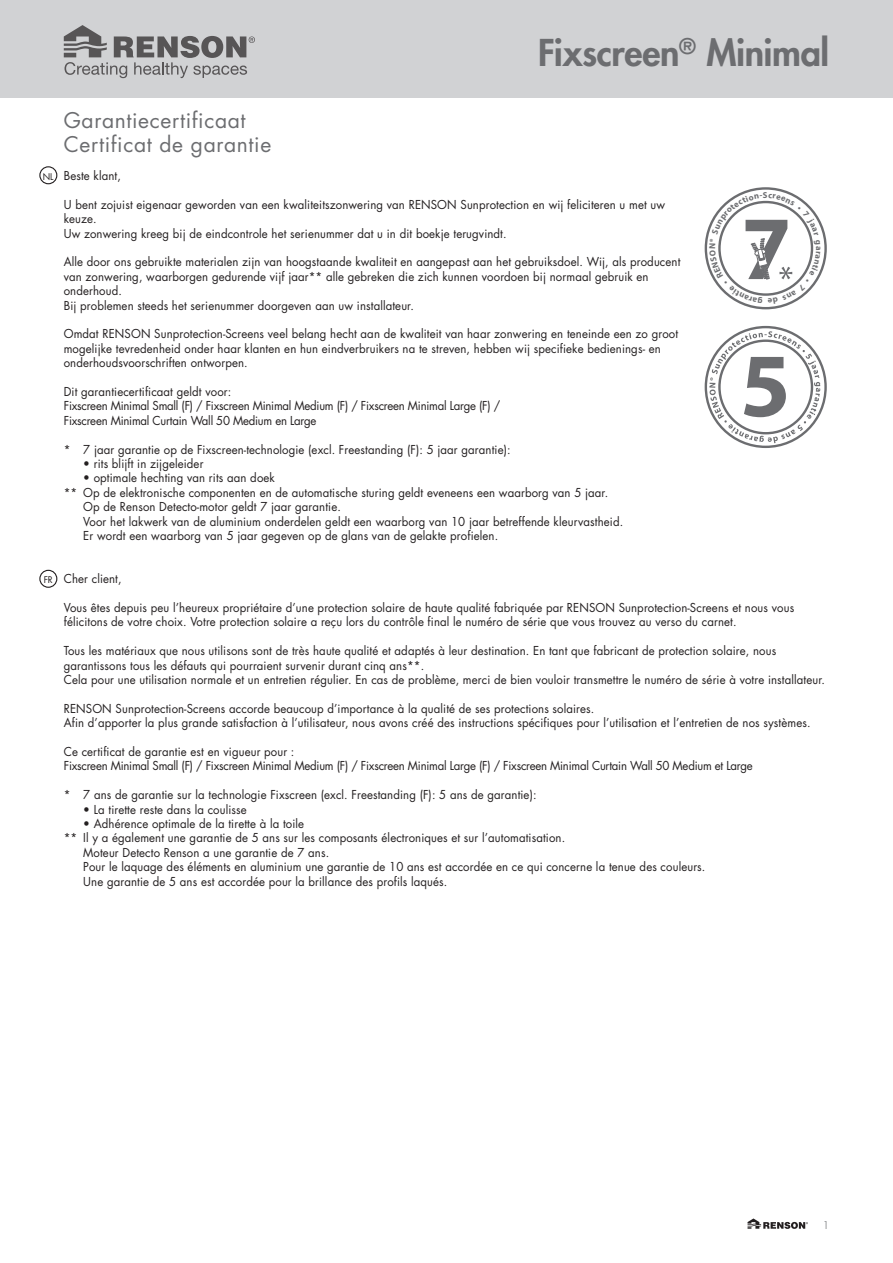
<style>
.page{position:relative;width:893px;height:1263px;background:#fff}
.page>*{position:absolute;margin:0;border:0;box-sizing:border-box;transform-origin:0 0}
.t1{font:800 36px "Futura Std";letter-spacing:-.01em;color:#6c6d70}
.T1{font:21px "Futura Std";letter-spacing:.03em;color:#6c6d70}
.body{font:12px/14.4px "Futura Std";letter-spacing:.01em;color:#231f20;scale:.95 1}
.body-2{font:12px/14.4px "Futura Std";letter-spacing:-.02em;color:#231f20;scale:.95 1}
.t2{font:10.5px "Futura Std";color:#939598}
.t3{font:9px "Futura Std";color:#231f20}
.t4{font:700 8.7px "Myriad Pro";color:#6c6d70}
</style>
<div class="page">
<div style="left:0;top:0;width:893px;height:98px;background:#d1d2d4"></div>
<svg style="left:747px;top:1218px;width:61px;height:11px"></svg>
<div style="left:39px;top:166px;width:18px;height:18px;border:1px solid #231f20;border-radius:50%"></div>
<div style="left:39px;top:570px;width:18px;height:18px;border:1px solid #231f20;border-radius:50%"></div>
<svg style="left:705px;top:326px;width:122px;height:122px"></svg>
<svg style="left:64px;top:25px;width:191px;height:53px"></svg>
<svg style="left:704px;top:187px;width:123px;height:123px"></svg>
<h1 class="t1" style="left:538px;top:30px;width:292px">Fixscreen<sup>®</sup> Minimal</h1>
<p class="t3" style="left:43px;top:170px;width:12px">NL</p>
<p class="t3" style="left:44px;top:574px;width:10px">FR</p>
<p class="T1" style="left:64px;top:107px;width:183px">Garantiecertificaat</p>
<p class="T1" style="left:64px;top:131px;width:209px">Certificat de garantie</p>
<p class="body" style="left:64px;top:169px;width:62px">Beste klant,</p>
<p class="body" style="left:64px;top:197px;width:634px">U bent zojuist eigenaar geworden van een kwaliteitszonwering van RENSON Sunprotection en wij feliciteren u met uw keuze.</p>
<p class="body" style="left:64px;top:226px;width:468px">Uw zonwering kreeg bij de eindcontrole het serienummer dat u in dit boekje terugvindt.</p>
<p class="body" style="left:64px;top:255px;width:651px">Alle door ons gebruikte materialen zijn van hoogstaande kwaliteit en aangepast aan het gebruiksdoel. Wij, als producent van zonwering, waarborgen gedurende vijf jaar** alle gebreken die zich kunnen voordoen bij normaal gebruik en onderhoud.</p>
<p class="body" style="left:64px;top:298px;width:370px">Bij problemen steeds het serienummer doorgeven aan uw installateur.</p>
<p class="body" style="left:64px;top:327px;width:648px">Omdat RENSON Sunprotection-Screens veel belang hecht aan de kwaliteit van haar zonwering en teneinde een zo groot mogelijke tevredenheid onder haar klanten en hun eindverbruikers na te streven, hebben wij specifieke bedienings- en onderhoudsvoorschriften ontworpen.</p>
<p class="body" style="left:64px;top:385px;width:178px">Dit garantiecertificaat geldt voor:</p>
<p class="body-2" style="left:64px;top:399px;width:461px">Fixscreen Minimal Small (F) / Fixscreen Minimal Medium (F) / Fixscreen Minimal Large (F) /<br>Fixscreen Minimal Curtain Wall 50 Medium en Large</p>
<p class="body" style="left:64px;top:442px;width:472px">* 7 jaar garantie op de Fixscreen-technologie (excl. Freestanding (F): 5 jaar garantie):</p>
<p class="body" style="left:83px;top:457px;width:128px">• rits blijft in zijgeleider</p>
<p class="body" style="left:83px;top:471px;width:203px">• optimale hechting van rits aan doek</p>
<p class="body" style="left:83px;top:485px;width:554px;text-indent:-20px">** Op de elektronische componenten en de automatische sturing geldt eveneens een waarborg van 5 jaar.<br>Op de Renson Detecto-motor geldt 7 jaar garantie.</p>
<p class="body" style="left:83px;top:514px;width:570px">Voor het lakwerk van de aluminium onderdelen geldt een waarborg van 10 jaar betreffende kleurvastheid.<br>Er wordt een waarborg van 5 jaar gegeven op de glans van de gelakte profielen.</p>
<p class="body" style="left:64px;top:572px;width:62px">Cher client,</p>
<p class="body" style="left:64px;top:601px;width:770px">Vous êtes depuis peu l’heureux propriétaire d’une protection solaire de haute qualité fabriquée par RENSON Sunprotection-Screens et nous vous félicitons de votre choix. Votre protection solaire a reçu lors du contrôle final le numéro de série que vous trouvez au verso du carnet.</p>
<p class="body" style="left:64px;top:644px;width:751px">Tous les matériaux que nous utilisons sont de très haute qualité et adaptés à leur destination. En tant que fabricant de protection solaire, nous garantissons tous les défauts qui pourraient survenir durant cinq ans**.</p>
<p class="body" style="left:64px;top:673px;width:803px">Cela pour une utilisation normale et un entretien régulier. En cas de problème, merci de bien vouloir transmettre le numéro de série à votre installateur.</p>
<p class="body" style="left:64px;top:701px;width:788px">RENSON Sunprotection-Screens accorde beaucoup d’importance à la qualité de ses protections solaires.<br>Afin d’apporter la plus grande satisfaction à l’utilisateur, nous avons créé des instructions spécifiques pour l’utilisation et l’entretien de nos systèmes.</p>
<p class="body" style="left:64px;top:745px;width:244px">Ce certificat de garantie est en vigueur pour :</p>
<p class="body-2" style="left:64px;top:759px;width:727px">Fixscreen Minimal Small (F) / Fixscreen Minimal Medium (F) / Fixscreen Minimal Large (F) / Fixscreen Minimal Curtain Wall 50 Medium et Large</p>
<p class="body" style="left:64px;top:788px;width:499px">* 7 ans de garantie sur la technologie Fixscreen (excl. Freestanding (F): 5 ans de garantie):</p>
<p class="body" style="left:83px;top:802px;width:174px">• La tirette reste dans la coulisse</p>
<p class="body" style="left:83px;top:817px;width:234px">• Adhérence optimale de la tirette à la toile</p>
<p class="body" style="left:83px;top:831px;width:509px;text-indent:-20px">** Il y a également une garantie de 5 ans sur les composants électroniques et sur l’automatisation.<br>Moteur Detecto Renson a une garantie de 7 ans.</p>
<p class="body" style="left:83px;top:860px;width:656px">Pour le laquage des éléments en aluminium une garantie de 10 ans est accordée en ce qui concerne la tenue des couleurs.<br>Une garantie de 5 ans est accordée pour la brillance des profils laqués.</p>
<p class="t4" style="left:763px;top:189px;width:6px">S</p>
<p class="t4" style="left:825px;top:246px;width:6px;rotate:90deg">a</p>
<p class="t2" style="left:823px;top:1218px;width:8px">1</p>
</div>
